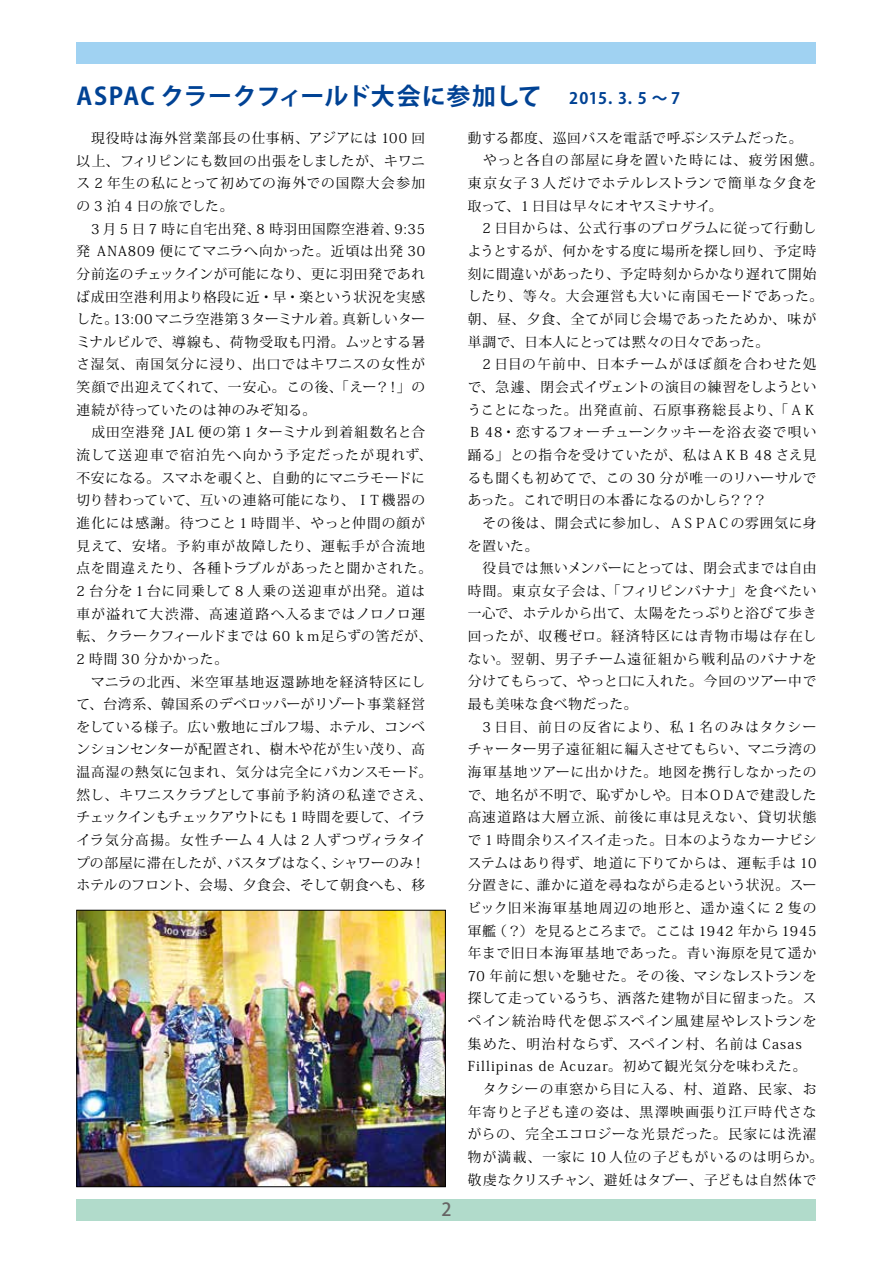
<style>
.page{position:relative;width:893px;height:1263px;background:#fff}
.page>*{position:absolute;margin:0;border:0;box-sizing:border-box;transform-origin:0 0}
.t1{font:700 24px "Koz Go Pro";letter-spacing:.015em;color:#004294}
.t2{font:500 18px "Koz Go Pro";color:#666464}
.t3{font:13.65px/22.6px "Koz Min Pro";letter-spacing:.05em;color:#000}
.s1{font-size:15.75px}
</style>
<div class="page">
<div style="left:77px;top:43px;width:739px;height:21px;background:#a0d2f2"></div>
<div style="left:77px;top:1199px;width:739px;height:21px;background:#b1dbcb"></div>
<img style="left:79px;top:912px;width:365px;height:273px">
<div style="left:77px;top:910px;width:369px;height:277px;border:1px solid #000"></div>
<h1 class="t1" style="left:77px;top:80px;width:605px">ASPAC クラークフィールド大会に参加して　<span class="s1">2015. 3. 5 〜 7</span></h1>
<p class="t3" style="left:77px;top:126px;width:357px">　現役時は海外営業部長の仕事柄、アジアには 100 回以上、フィリピンにも数回の出張をしましたが、キワニス 2 年生の私にとって初めての海外での国際大会参加の 3 泊 4 日の旅でした。<br>　3 月 5 日 7 時に自宅出発、8 時羽田国際空港着、9:35発 ANA809 便にてマニラへ向かった。近頃は出発 30分前迄のチェックインが可能になり、更に羽田発であれば成田空港利用より格段に近・早・楽という状況を実感した。13:00 マニラ空港第 3 ターミナル着。真新しいターミナルビルで、導線も、荷物受取も円滑。ムッとする暑さ湿気、南国気分に浸り、出口ではキワニスの女性が笑顔で出迎えてくれて、一安心。この後、「えー？！」の連続が待っていたのは神のみぞ知る。<br>　成田空港発 JAL 便の第 1 ターミナル到着組数名と合流して送迎車で宿泊先へ向かう予定だったが現れず、不安になる。スマホを覗くと、自動的にマニラモードに切り替わっていて、互いの連絡可能になり、ＩＴ機器の進化には感謝。待つこと 1 時間半、やっと仲間の顔が見えて、安堵。予約車が故障したり、運転手が合流地点を間違えたり、各種トラブルがあったと聞かされた。<br>2 台分を 1 台に同乗して 8 人乗の送迎車が出発。道は車が溢れて大渋滞、高速道路へ入るまではノロノロ運転、クラークフィールドまでは 60 ｋｍ足らずの筈だが、<br>2 時間 30 分かかった。<br>　マニラの北西、米空軍基地返還跡地を経済特区にして、台湾系、韓国系のデベロッパーがリゾート事業経営をしている様子。広い敷地にゴルフ場、ホテル、コンベンションセンターが配置され、樹木や花が生い茂り、高温高湿の熱気に包まれ、気分は完全にバカンスモード。然し、キワニスクラブとして事前予約済の私達でさえ、チェックインもチェックアウトにも 1 時間を要して、イライラ気分高揚。女性チーム 4 人は 2 人ずつヴィラタイプの部屋に滞在したが、バスタブはなく、シャワーのみ！ホテルのフロント、会場、夕食会、そして朝食へも、移</p>
<p class="t3" style="left:468px;top:126px;width:357px">動する都度、巡回バスを電話で呼ぶシステムだった。<br>　やっと各自の部屋に身を置いた時には、疲労困憊。東京女子 3 人だけでホテルレストランで簡単な夕食を取って、1 日目は早々にオヤスミナサイ。<br>　2 日目からは、公式行事のプログラムに従って行動しようとするが、何かをする度に場所を探し回り、予定時刻に間違いがあったり、予定時刻からかなり遅れて開始したり、等々。大会運営も大いに南国モードであった。朝、昼、夕食、全てが同じ会場であったためか、味が単調で、日本人にとっては黙々の日々であった。<br>　2 日目の午前中、日本チームがほぼ顔を合わせた処で、急遽、閉会式イヴェントの演目の練習をしようということになった。出発直前、石原事務総長より、「ＡＫ<br>Ｂ 48・恋するフォーチューンクッキーを浴衣姿で唄い踊る」との指令を受けていたが、私はＡＫＢ 48 さえ見るも聞くも初めてで、この 30 分が唯一のリハーサルであった。これで明日の本番になるのかしら？？？　<br>　その後は、開会式に参加し、ＡＳＰＡＣの雰囲気に身を置いた。<br>　役員では無いメンバーにとっては、閉会式までは自由時間。東京女子会は、「フィリピンバナナ」を食べたい一心で、ホテルから出て、太陽をたっぷりと浴びて歩き回ったが、収穫ゼロ。経済特区には青物市場は存在しない。翌朝、男子チーム遠征組から戦利品のバナナを分けてもらって、やっと口に入れた。今回のツアー中で最も美味な食べ物だった。<br>　3 日目、前日の反省により、私 1 名のみはタクシーチャーター男子遠征組に編入させてもらい、マニラ湾の海軍基地ツアーに出かけた。地図を携行しなかったので、地名が不明で、恥ずかしや。日本ＯＤＡで建設した高速道路は大層立派、前後に車は見えない、貸切状態で 1 時間余りスイスイ走った。日本のようなカーナビシステムはあり得ず、地道に下りてからは、運転手は 10分置きに、誰かに道を尋ねながら走るという状況。スービック旧米海軍基地周辺の地形と、遥か遠くに 2 隻の軍艦（？）を見るところまで。ここは 1942 年から 1945年まで旧日本海軍基地であった。青い海原を見て遥か<br>70 年前に想いを馳せた。その後、マシなレストランを探して走っているうち、洒落た建物が目に留まった。スペイン統治時代を偲ぶスペイン風建屋やレストランを集めた、明治村ならず、スペイン村、名前は Casas　<br>Fillipinas de Acuzar。初めて観光気分を味わえた。　タクシーの車窓から目に入る、村、道路、民家、お年寄りと子ども達の姿は、黒澤映画張り江戸時代さながらの、完全エコロジーな光景だった。民家には洗濯物が満載、一家に 10 人位の子どもがいるのは明らか。敬虔なクリスチャン、避妊はタブー、子どもは自然体で</p>
<h2 class="t2" style="left:441px;top:1198px;width:12px">2</h2>
</div>
